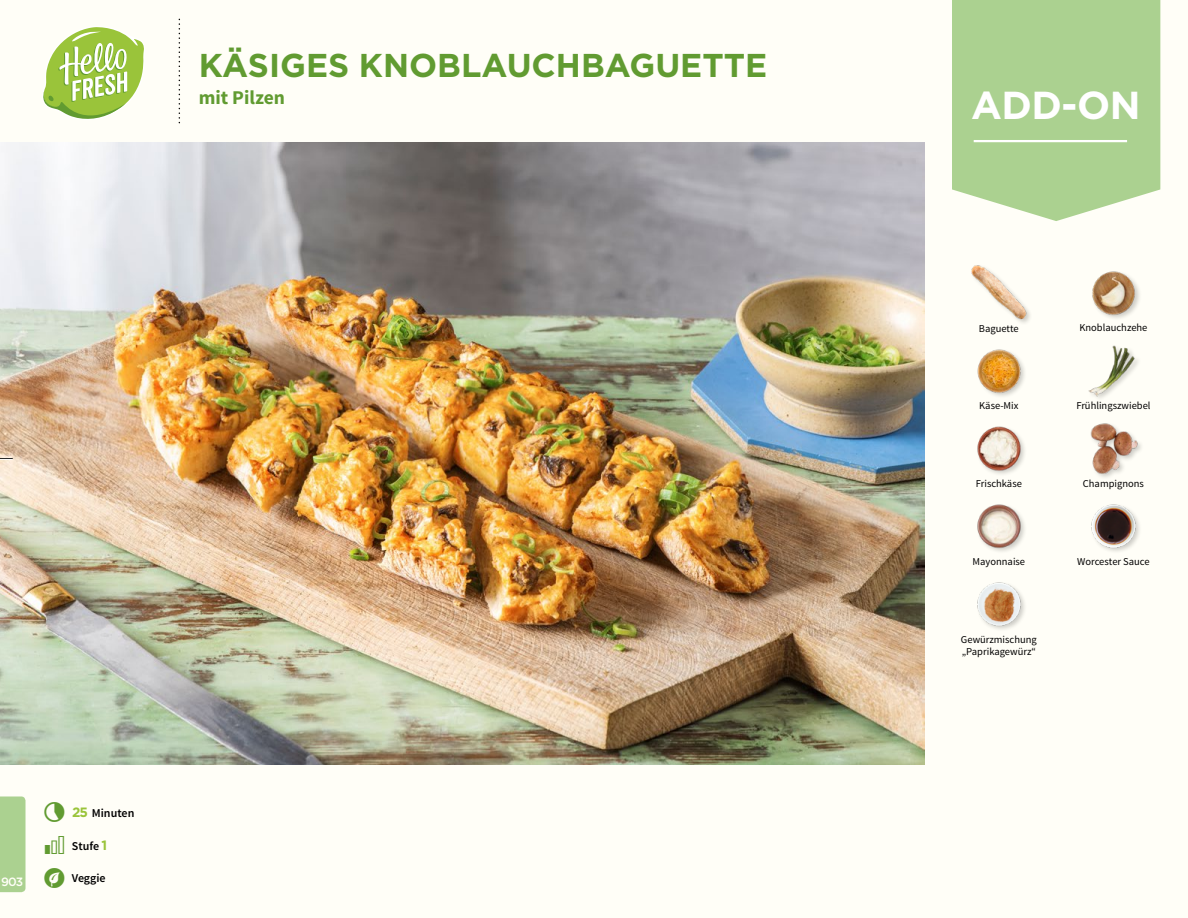
<style>
.page{position:relative;width:1188px;height:918px;background:#fffef7}
.page>*{position:absolute;margin:0;border:0;box-sizing:border-box;transform-origin:0 0}
.t1{font:700 39px "Gotham";color:#fff}
.t2{font:700 33px "Gotham";color:#619b31}
.t3{font:700 19.5px "Source Sans Pro";color:#619b31}
.t4{font:600 12px "Source Sans Pro";color:#000}
.t5{font:500 12px "Gotham";color:#fffef7}
.t6{font:10.5px/12px "Source Sans Pro";color:#000}
.s1{font-family:"Gotham";font-weight:700;font-size:13.5px;color:#9ac43a}
</style>
<div class="page">
<img style="left:977px;top:582px;width:48px;height:48px">
<img style="left:977px;top:504px;width:48px;height:48px">
<img style="left:1091px;top:504px;width:49px;height:48px">
<img style="left:1090px;top:423px;width:51px;height:54px">
<img style="left:977px;top:426px;width:48px;height:48px">
<img style="left:977px;top:349px;width:48px;height:47px">
<img style="left:1088px;top:345px;width:50px;height:53px">
<img style="left:1092px;top:271px;width:48px;height:48px">
<img style="left:971px;top:265px;width:56px;height:57px">
<svg style="left:43px;top:27px;width:101px;height:92px"></svg>
<svg style="left:952px;top:0;width:208px;height:221px;background:#b1d497"></svg>
<hr style="left:974px;top:140px;width:153px;height:2px;background:#fff">
<div style="left:0;top:796px;width:26px;height:96px;background:#abd190"></div>
<img style="left:0;top:142px;width:925px;height:623px">
<svg style="left:0;top:458px;width:13px;height:2px"></svg>
<h2 class="t2" style="left:199px;top:44px;width:570px">KÄSIGES KNOBLAUCHBAGUETTE</h2>
<h3 class="t3" style="left:199px;top:85px;width:88px">mit Pilzen</h3>
<h1 class="t1" style="left:971px;top:80px;width:171px">ADD-ON</h1>
<p class="t4" style="left:72px;top:805px;width:64px"><span class="s1">25</span> Minuten</p>
<p class="t4" style="left:72px;top:838px;width:37px">Stufe <span class="s1">1</span></p>
<p class="t5" style="left:1px;top:874px;width:24px">903</p>
<p class="t4" style="left:72px;top:871px;width:35px">Veggie</p>
<p class="t5" style="left:9px;top:872px;width:6px">1</p>
<p class="t6" style="left:979px;top:322px;width:41px">Baguette</p>
<p class="t6" style="left:1079px;top:322px;width:70px">Knoblauchzehe</p>
<p class="t6" style="left:979px;top:400px;width:41px">Käse-Mix</p>
<p class="t6" style="left:1076px;top:400px;width:76px">Frühlingszwiebel</p>
<p class="t6" style="left:976px;top:478px;width:48px">Frischkäse</p>
<p class="t6" style="left:1083px;top:478px;width:63px">Champignons</p>
<p class="t6" style="left:973px;top:556px;width:54px">Mayonnaise</p>
<p class="t6" style="left:1077px;top:555px;width:74px">Worcester Sauce</p>
<p class="t6" style="left:961px;top:633px;width:77px">Gewürzmischung „Paprikagewürz“</p>
</div>
